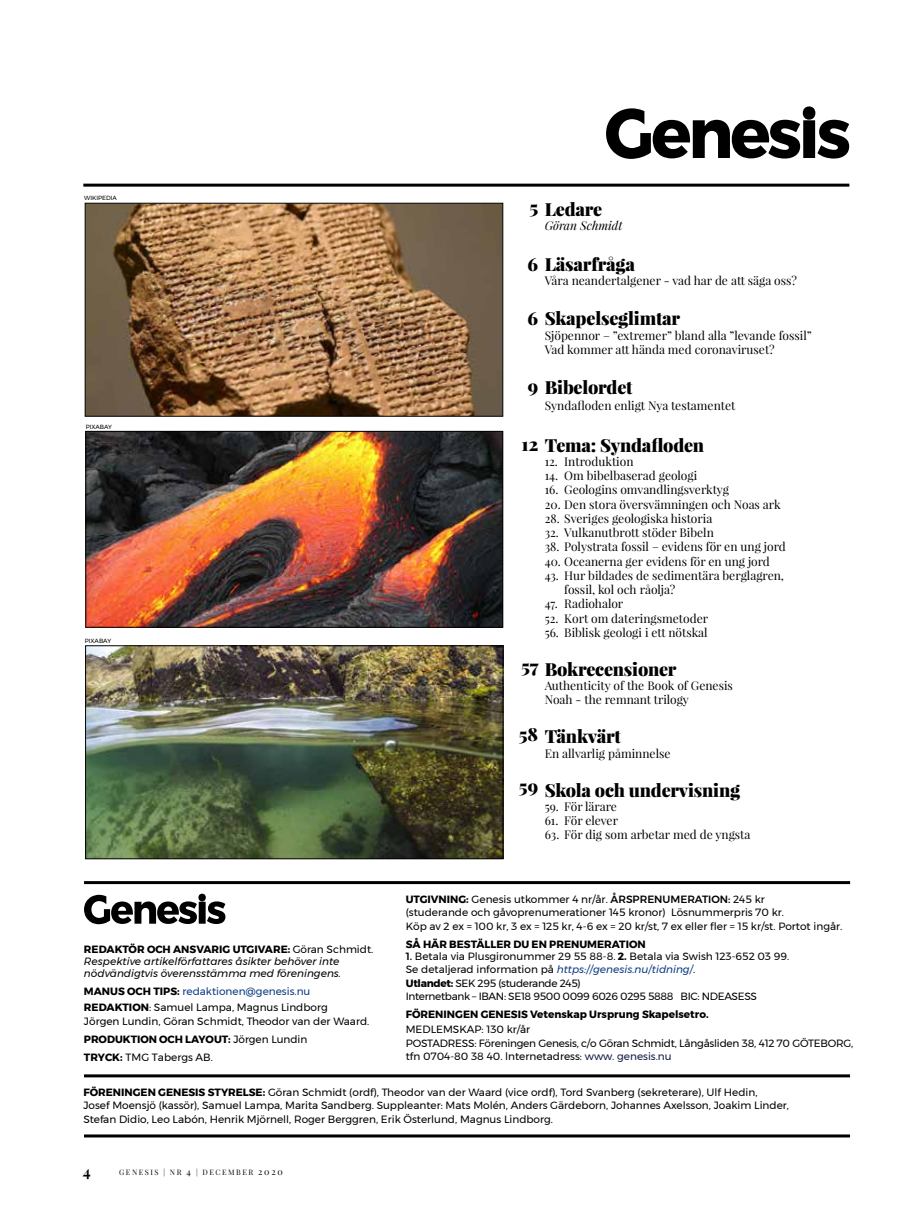
<style>
.page{position:relative;width:915px;height:1221px;background:#fff}
.page>*{position:absolute;margin:0;border:0;box-sizing:border-box;transform-origin:0 0}
.t1{font:900 18px "Playfair Display";letter-spacing:-.01em;color:#000}
.t2{font:700 15px "Playfair Display";color:#000}
.t3{font:12px/14.2px "Playfair Display";color:#000}
.t4{font:italic 12px "Playfair Display";color:#000}
.t5{font:10.5px/13.5px "Montserrat";color:#000}
.t6{font:10.5px/13.5px "Montserrat";letter-spacing:-.03em;color:#000}
.t7{font:10.5px/13.5px "Montserrat";letter-spacing:-.02em;color:#000}
.t8{font:italic 10.5px/12px "Montserrat";color:#000}
.t9{font:700 10.5px "Montserrat";color:#000}
.t10{font:7.5px "Playfair Display";letter-spacing:.2em;color:#000}
.t11{font:6px "Montserrat";color:#000}
.s1{font-weight:700}
.s2{font-weight:500}
.s3{font-style:italic;color:#0e3b84}
.s4{color:#111d45}
.s5{font-weight:700;font-style:normal}
.s6{font-style:normal}
.s7{color:#0e3b84}
.s8{font-size:9px}
</style>
<div class="page">
<img style="left:87px;top:647px;width:414px;height:210px">
<div style="left:85px;top:645px;width:418px;height:214px;border:1px solid #000"></div>
<svg style="left:606px;top:106px;width:242px;height:53px"></svg>
<hr style="left:83px;top:184px;width:766px;height:3px;background:#000">
<hr style="left:84px;top:1134px;width:765px;height:3px;background:#000">
<hr style="left:84px;top:881px;width:765px;height:3px;background:#000">
<hr style="left:84px;top:1074px;width:765px;height:3px;background:#000">
<svg style="left:84px;top:893px;width:141px;height:31px"></svg>
<img style="left:87px;top:205px;width:414px;height:209px">
<div style="left:85px;top:203px;width:418px;height:213px;border:1px solid #000"></div>
<img style="left:87px;top:433px;width:414px;height:192px">
<div style="left:85px;top:431px;width:418px;height:196px;border:1px solid #000"></div>
<p class="t11" style="left:84px;top:193px;width:34px">WIKIPEDIA</p>
<p class="t11" style="left:86px;top:422px;width:28px">PIXABAY</p>
<p class="t11" style="left:85px;top:636px;width:28px">PIXABAY</p>
<h1 class="t1" style="left:544px;top:197px;width:59px">Ledare</h1>
<p class="t4" style="left:544px;top:218px;width:79px">Göran Schmidt</p>
<h1 class="t1" style="left:527px;top:252px;width:109px">6 Läsarfråga</h1>
<p class="t3" style="left:544px;top:273px;width:254px">Våra neandertalgener - vad har de att säga oss?</p>
<h1 class="t1" style="left:527px;top:307px;width:154px">6 Skapelseglimtar</h1>
<p class="t3" style="left:544px;top:328px;width:268px">Sjöpennor – ”extremer” bland alla ”levande fossil”<br>Vad kommer att hända med coronaviruset?</p>
<h1 class="t1" style="left:544px;top:376px;width:89px">Bibelordet</h1>
<p class="t3" style="left:544px;top:398px;width:192px">Syndafloden enligt Nya testamentet</p>
<h1 class="t1" style="left:521px;top:433px;width:184px">12 Tema: Syndafloden</h1>
<p class="t3" style="left:544px;top:454px;width:90px">12. Introduktion</p>
<p class="t3" style="left:544px;top:468px;width:154px">14. Om bibelbaserad geologi</p>
<p class="t3" style="left:544px;top:482px;width:186px">16. Geologins omvandlingsverktyg</p>
<p class="t3" style="left:544px;top:497px;width:237px">20. Den stora översvämningen och Noas ark</p>
<p class="t3" style="left:544px;top:511px;width:169px">28. Sveriges geologiska historia</p>
<p class="t3" style="left:544px;top:525px;width:170px">32. Vulkanutbrott stöder Bibeln</p>
<p class="t3" style="left:544px;top:539px;width:242px">38. Polystrata fossil – evidens för en ung jord</p>
<p class="t3" style="left:544px;top:554px;width:226px">40. Oceanerna ger evidens för en ung jord</p>
<p class="t3" style="left:564px;top:568px;width:221px;text-indent:-20px">43. Hur bildades de sedimentära berglagren, fossil, kol och råolja?</p>
<p class="t3" style="left:544px;top:596px;width:80px">47. Radiohalor</p>
<p class="t3" style="left:544px;top:611px;width:165px">52. Kort om dateringsmetoder</p>
<p class="t3" style="left:544px;top:625px;width:164px">56. Biblisk geologi i ett nötskal</p>
<h1 class="t1" style="left:544px;top:657px;width:133px">Bokrecensioner</h1>
<p class="t3" style="left:544px;top:678px;width:190px">Authenticity of the Book of Genesis<br>Noah - the remnant trilogy</p>
<h1 class="t1" style="left:544px;top:725px;width:78px">Tänkvärt</h1>
<p class="t3" style="left:544px;top:746px;width:127px">En allvarlig påminnelse</p>
<h1 class="t1" style="left:544px;top:778px;width:197px">Skola och undervisning</h1>
<p class="t3" style="left:544px;top:799px;width:74px">59. För lärare</p>
<p class="t3" style="left:544px;top:813px;width:75px">61. För elever</p>
<p class="t3" style="left:544px;top:827px;width:207px">63. För dig som arbetar med de yngsta</p>
<h1 class="t1" style="left:529px;top:195px;width:10px">5</h1>
<h1 class="t1" style="left:527px;top:374px;width:12px">9</h1>
<h1 class="t1" style="left:521px;top:654px;width:19px">57</h1>
<h1 class="t1" style="left:518px;top:722px;width:21px">58</h1>
<h1 class="t1" style="left:518px;top:774px;width:21px">59</h1>
<p class="t5" style="left:405px;top:892px;width:438px"><span class="s1">UTGIVNING:</span> Genesis utkommer 4 nr/år. <span class="s2">ÅRSPRENUMERATION:</span> 245 kr<br>(studerande och gåvoprenumerationer 145 kronor) Lösnummerpris 70 kr.<br>Köp av 2 ex = 100 kr, 3 ex = 125 kr, 4-6 ex = 20 kr/st, 7 ex eller fler = 15 kr/st. Portot ingår.</p>
<p class="t9" style="left:405px;top:935px;width:241px">SÅ HÄR BESTÄLLER DU EN PRENUMERATION</p>
<p class="t6" style="left:405px;top:949px;width:385px"><span class="s2">1.</span> Betala via Plusgironummer 29 55 88-8. <span class="s1">2.</span> Betala via Swish 123-652 03 99.<br>Se detaljerad information på <span class="s3">https://genesis.nu/tidning/</span>.<br><span class="s1">Utlandet:</span> SEK 295 (studerande 245)<br>Internetbank – IBAN: SE18 9500 0099 6026 0295 5888 BIC: NDEASESS</p>
<p class="t9" style="left:405px;top:1006px;width:304px">FÖRENINGEN GENESIS Vetenskap Ursprung Skapelsetro.</p>
<p class="t7" style="left:405px;top:1022px;width:449px">MEDLEMSKAP: 130 kr/år<br>POSTADRESS: Föreningen Genesis, c/o Göran Schmidt, Långåsliden 38, 412 70 GÖTEBORG, tfn 0704-80 38 40. lnternetadress: <span class="s4">www. genesis.nu</span></p>
<p class="t8" style="left:84px;top:942px;width:291px"><span class="s5">REDAKTÖR OCH ANSVARIG UTGIVARE:</span> <span class="s6">Göran Schmidt.<br></span>Respektive artikelförfattares åsikter behöver inte nödvändigtvis överensstämma med föreningens.</p>
<p class="t5" style="left:84px;top:982px;width:245px;line-height:16.5px"><span class="s1">MANUS OCH TIPS:</span> <span class="s7">redaktionen@genesis.nu<br></span><span class="s1">REDAKTION</span>: Samuel Lampa, Magnus Lindborg</p>
<p class="t5" style="left:84px;top:1011px;width:287px;line-height:18px">Jörgen Lundin, Göran Schmidt, Theodor van der Waard.<br><span class="s1">PRODUKTION OCH LAYOUT:</span> Jörgen Lundin<br><span class="s1">TRYCK:</span> TMG Tabergs AB.</p>
<p class="t5" style="left:83px;top:1084px;width:707px"><span class="s1">FÖRENINGEN GENESIS STYRELSE:</span> Göran Schmidt (ordf), Theodor van der Waard (vice ordf), Tord Svanberg (sekreterare), Ulf Hedin,<br>Josef Moensjö (kassör), Samuel Lampa, Marita Sandberg. Suppleanter: Mats Molén, Anders Gärdeborn, Johannes Axelsson, Joakim Linder,<br>Stefan Didio, Leo Labón, Henrik Mjörnell, Roger Berggren, Erik Österlund, Magnus Lindborg.</p>
<h2 class="t2" style="left:83px;top:1161px;width:9px">4</h2>
<p class="t10" style="left:119px;top:1167px;width:165px">GENESIS | NR <span class="s8">4</span> | DECEMBER <span class="s8">2020</span></p>
</div>
